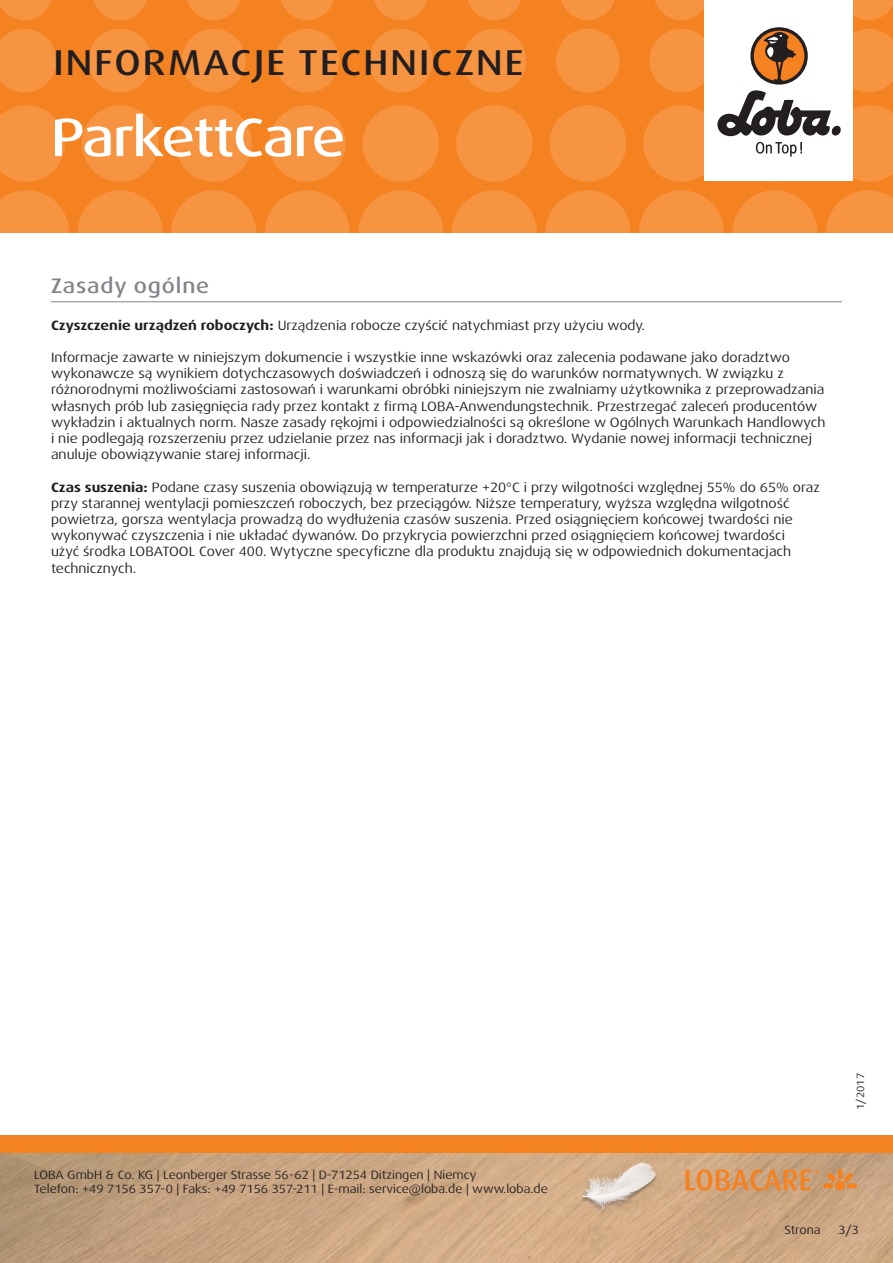
<style>
.page{position:relative;width:893px;height:1263px;background:#fff}
.page>*{position:absolute;margin:0;border:0;box-sizing:border-box;transform-origin:0 0}
.t1{font:500 expanded 54px "Dax Pro";letter-spacing:-.025em;color:#fff}
.t2{font:500 expanded 36px "Dax Pro";letter-spacing:.06em;color:#231f20}
.Titel_grau{font:500 expanded 21px "Dax Pro";letter-spacing:.04em;color:#82858b}
.Text{font:expanded 13.5px/16.2px "Dax Pro";color:#231f20}
.t3{font:expanded 12px/14.4px "Dax Pro";color:#231f20}
.t4{font:expanded 10.5px "Dax Pro";color:#231f20}
.s1{font-weight:700}
</style>
<div class="page">
<div style="left:0;top:0;width:893px;height:233px;background:#f58220"></div>
<svg style="left:0;top:190px;width:69px;height:43px"></svg>
<svg style="left:78px;top:190px;width:85px;height:85px;fill:#f69441"></svg>
<svg style="left:171px;top:190px;width:85px;height:85px;fill:#f69441"></svg>
<svg style="left:265px;top:190px;width:85px;height:85px;fill:#f69441"></svg>
<svg style="left:358px;top:190px;width:85px;height:85px;fill:#f69441"></svg>
<svg style="left:545px;top:190px;width:85px;height:85px;fill:#f69441"></svg>
<svg style="left:452px;top:190px;width:85px;height:85px;fill:#f69441"></svg>
<svg style="left:732px;top:190px;width:85px;height:85px;fill:#f69441"></svg>
<svg style="left:639px;top:190px;width:85px;height:85px;fill:#f69441"></svg>
<svg style="left:826px;top:190px;width:67px;height:43px"></svg>
<svg style="left:0;top:105px;width:65px;height:77px"></svg>
<svg style="left:82px;top:105px;width:76px;height:77px"></svg>
<svg style="left:175px;top:105px;width:77px;height:77px"></svg>
<svg style="left:269px;top:105px;width:76px;height:77px"></svg>
<svg style="left:456px;top:105px;width:77px;height:77px"></svg>
<svg style="left:362px;top:105px;width:77px;height:77px"></svg>
<svg style="left:550px;top:105px;width:76px;height:77px"></svg>
<svg style="left:0;top:29px;width:56px;height:63px"></svg>
<svg style="left:182px;top:29px;width:64px;height:63px"></svg>
<svg style="left:88px;top:29px;width:64px;height:63px"></svg>
<svg style="left:275px;top:29px;width:64px;height:63px"></svg>
<svg style="left:462px;top:29px;width:64px;height:63px"></svg>
<svg style="left:369px;top:29px;width:64px;height:63px"></svg>
<svg style="left:556px;top:29px;width:64px;height:63px"></svg>
<svg style="left:0;top:0;width:51px;height:20px"></svg>
<svg style="left:187px;top:0;width:53px;height:20px"></svg>
<svg style="left:468px;top:0;width:53px;height:20px"></svg>
<svg style="left:655px;top:0;width:49px;height:20px"></svg>
<svg style="left:93px;top:0;width:54px;height:20px"></svg>
<svg style="left:374px;top:0;width:54px;height:20px"></svg>
<svg style="left:281px;top:0;width:53px;height:20px"></svg>
<svg style="left:561px;top:0;width:54px;height:20px"></svg>
<svg style="left:853px;top:0;width:40px;height:20px"></svg>
<img style="left:0;top:1152px;width:893px;height:111px">
<div style="left:0;top:1135px;width:893px;height:17px;background:#f58220"></div>
<div style="left:704px;top:0;width:149px;height:181px;background:#fff"></div>
<svg style="left:643px;top:28px;width:250px;height:154px"></svg>
<img style="left:578px;top:1161px;width:82px;height:81px">
<svg style="left:686px;top:1169px;width:171px;height:22px;background:#d9965b"></svg>
<hr style="left:51px;top:301px;width:791px;height:1px;background:#82858b">
<h2 class="t2" style="left:53px;top:40px;width:471px">INFORMACJE TECHNICZNE</h2>
<p class="t1" style="left:51px;top:103px;width:296px">ParkettCare</p>
<p class="Titel_grau" style="left:51px;top:272px;width:160px">Zasady ogólne</p>
<p class="Text" style="left:51px;top:317px;width:595px"><span class="s1">Czyszczenie urządzeń roboczych:</span> Urządzenia robocze czyścić natychmiast przy użyciu wody.</p>
<p class="Text" style="left:51px;top:349px;width:776px">Informacje zawarte w niniejszym dokumencie i wszystkie inne wskazówki oraz zalecenia podawane jako doradztwo wykonawcze są wynikiem dotychczasowych doświadczeń i odnoszą się do warunków normatywnych. W związku z różnorodnymi możliwościami zastosowań i warunkami obróbki niniejszym nie zwalniamy użytkownika z przeprowadzania własnych prób lub zasięgnięcia rady przez kontakt z firmą LOBA-Anwendungstechnik. Przestrzegać zaleceń producentów wykładzin i aktualnych norm. Nasze zasady rękojmi i odpowiedzialności są określone w Ogólnych Warunkach Handlowych i nie podlegają rozszerzeniu przez udzielanie przez nas informacji jak i doradztwo. Wydanie nowej informacji technicznej anuluje obowiązywanie starej informacji.</p>
<p class="Text" style="left:51px;top:479px;width:770px"><span class="s1">Czas suszenia:</span> Podane czasy suszenia obowiązują w temperaturze +20°C i przy wilgotności względnej 55% do 65% oraz przy starannej wentylacji pomieszczeń roboczych, bez przeciągów. Niższe temperatury, wyższa względna wilgotność powietrza, gorsza wentylacja prowadzą do wydłużenia czasów suszenia. Przed osiągnięciem końcowej twardości nie wykonywać czyszczenia i nie układać dywanów. Do przykrycia powierzchni przed osiągnięciem końcowej twardości<br>użyć środka LOBATOOL Cover 400. Wytyczne specyficzne dla produktu znajdują się w odpowiednich dokumentacjach technicznych.</p>
<p class="t3" style="left:34px;top:1167px;width:515px">LOBA GmbH &amp; Co. KG | Leonberger Strasse 56-62 | D-71254 Ditzingen | Niemcy<br>Telefon: +49 7156 357-0 | Faks: +49 7156 357-211 | E-mail: service@loba.de | www.loba.de</p>
<p class="t4" style="left:854px;top:1110px;width:38px;rotate:-90deg">1/2017</p>
<p class="t3" style="left:785px;top:1223px;width:38px">Strona</p>
<p class="t3" style="left:838px;top:1223px;width:22px">3/3</p>
</div>
